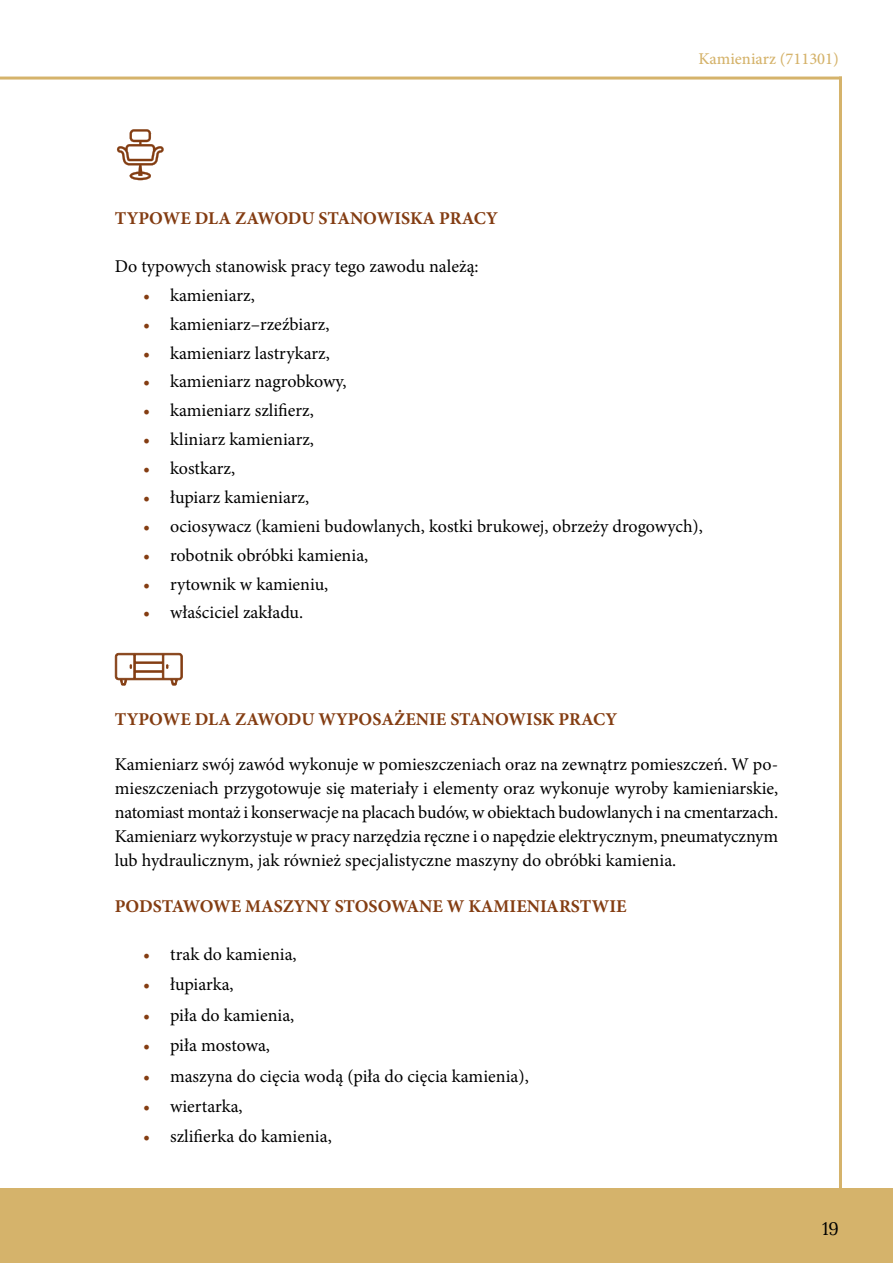
<style>
.page{position:relative;width:893px;height:1263px;background:#fff}
.page>*{position:absolute;margin:0;border:0;box-sizing:border-box;transform-origin:0 0}
.t1{font:18px/24px "Minion Pro";color:#000;text-align:justify}
.t2{font:700 18px "Minion Pro";color:#843d12}
.t3{font:700 18px "Minion Pro";letter-spacing:-.01em;color:#833c12}
.t4{font:18px "Lora";color:#000}
.t5{font:500 16.5px "Minion Pro";color:#d5b36b}
.s1{color:#843d12}
</style>
<div class="page">
<div style="left:0;top:1188px;width:893px;height:75px;background:#d5b36b"></div>
<hr style="left:839px;top:77px;width:3px;height:1113px;background:#d5b36b">
<hr style="left:0;top:77px;width:842px;height:3px;background:#d5b36b">
<svg style="left:117px;top:129px;width:47px;height:51px"></svg>
<svg style="left:115px;top:653px;width:68px;height:32px"></svg>
<p class="t5" style="left:699px;top:48px;width:142px">Kamieniarz (711301)</p>
<p class="t3" style="left:115px;top:205px;width:385px">TYPOWE DLA ZAWODU STANOWISKA PRACY</p>
<p class="t1" style="left:115px;top:254px;width:365px">Do typowych stanowisk pracy tego zawodu należą:</p>
<p class="t1" style="left:143px;top:283px;width:113px"><span class="s1">•</span> kamieniarz,</p>
<p class="t1" style="left:143px;top:312px;width:188px"><span class="s1">•</span> kamieniarz–rzeźbiarz,</p>
<p class="t1" style="left:143px;top:341px;width:188px"><span class="s1">•</span> kamieniarz lastrykarz,</p>
<p class="t1" style="left:143px;top:370px;width:205px"><span class="s1">•</span> kamieniarz nagrobkowy,</p>
<p class="t1" style="left:143px;top:399px;width:172px"><span class="s1">•</span> kamieniarz szlifierz,</p>
<p class="t1" style="left:143px;top:427px;width:172px"><span class="s1">•</span> kliniarz kamieniarz,</p>
<p class="t1" style="left:143px;top:456px;width:94px"><span class="s1">•</span> kostkarz,</p>
<p class="t1" style="left:143px;top:485px;width:168px"><span class="s1">•</span> łupiarz kamieniarz,</p>
<p class="t1" style="left:143px;top:514px;width:561px"><span class="s1">•</span> ociosywacz (kamieni budowlanych, kostki brukowej, obrzeży drogowych),</p>
<p class="t1" style="left:143px;top:543px;width:227px"><span class="s1">•</span> robotnik obróbki kamienia,</p>
<p class="t1" style="left:143px;top:572px;width:187px"><span class="s1">•</span> rytownik w kamieniu,</p>
<p class="t1" style="left:143px;top:601px;width:162px"><span class="s1">•</span> właściciel zakładu.</p>
<p class="t2" style="left:115px;top:706px;width:504px">TYPOWE DLA ZAWODU WYPOSAŻENIE STANOWISK PRACY</p>
<p class="t1" style="left:115px;top:753px;width:665px">Kamieniarz swój zawód wykonuje w pomieszczeniach oraz na zewnątrz pomieszczeń. W po&shy;mieszczeniach przygotowuje się materiały i elementy oraz wykonuje wyroby kamieniarskie, natomiast montaż i konserwacje na placach budów, w obiektach budowlanych i na cmentarzach.<br>Kamieniarz wykorzystuje w pracy narzędzia ręczne i o napędzie elektrycznym, pneumatycznym lub hydraulicznym, jak również specjalistyczne maszyny do obróbki kamienia.</p>
<p class="t2" style="left:115px;top:893px;width:513px">PODSTAWOWE MASZYNY STOSOWANE W KAMIENIARSTWIE</p>
<p class="t1" style="left:143px;top:942px;width:155px"><span class="s1">•</span> trak do kamienia,</p>
<p class="t1" style="left:143px;top:973px;width:92px"><span class="s1">•</span> łupiarka,</p>
<p class="t1" style="left:143px;top:1003px;width:153px"><span class="s1">•</span> piła do kamienia,</p>
<p class="t1" style="left:143px;top:1033px;width:128px"><span class="s1">•</span> piła mostowa,</p>
<p class="t1" style="left:143px;top:1064px;width:387px"><span class="s1">•</span> maszyna do cięcia wodą (piła do cięcia kamienia),</p>
<p class="t1" style="left:143px;top:1094px;width:101px"><span class="s1">•</span> wiertarka,</p>
<p class="t1" style="left:143px;top:1125px;width:190px"><span class="s1">•</span> szlifierka do kamienia,</p>
<p class="t4" style="left:822px;top:1215px;width:18px">19</p>
</div>
